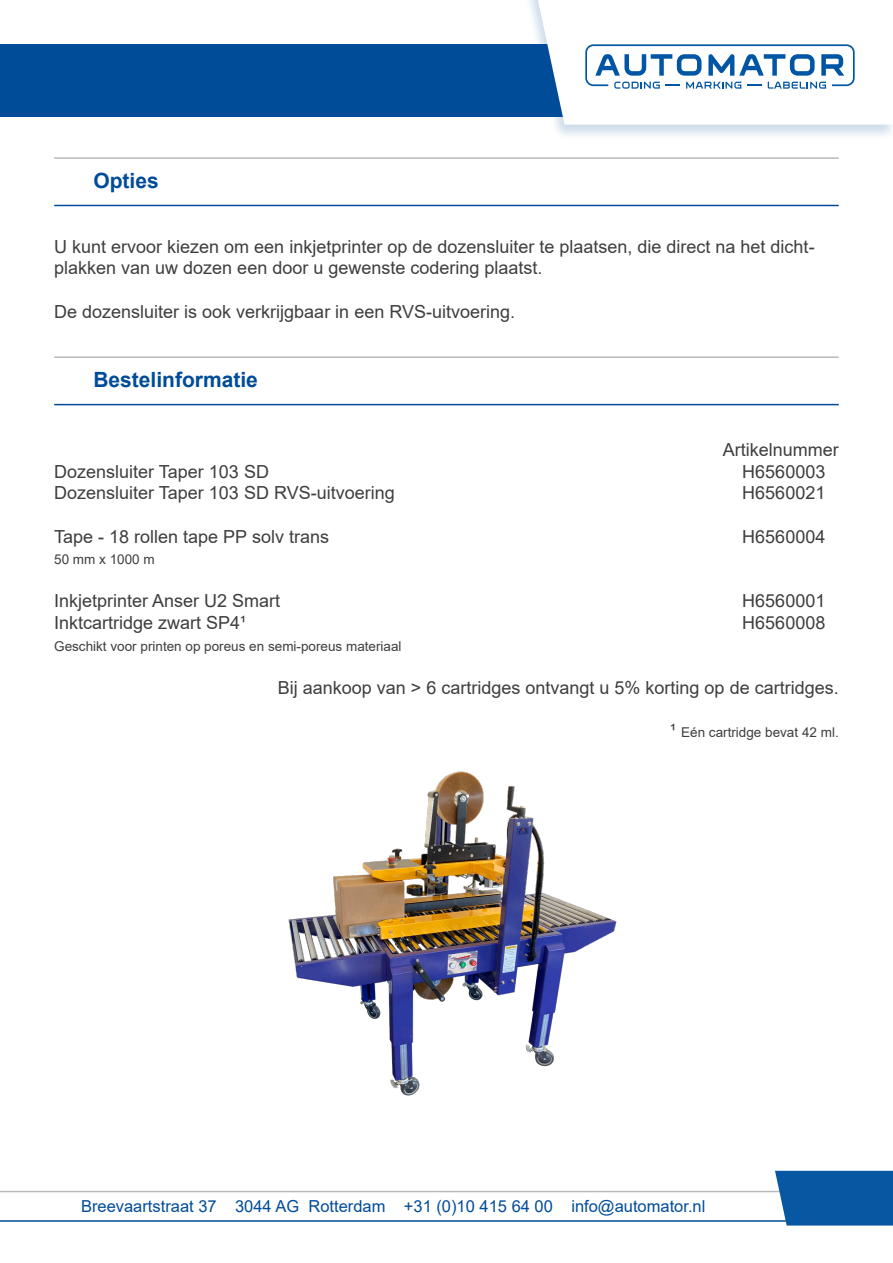
<style>
.page{position:relative;width:893px;height:1263px;background:#fff}
.page>*{position:absolute;margin:0;border:0;box-sizing:border-box;transform-origin:0 0}
.t1{font:700 21px "Arial";color:#004c98}
.Alinea{font:18px/21.6px "Arial";color:#3e3e3f}
.t2{font:16.5px "Arial";color:#004c98}
.Alinea-2{font:13.5px "Arial";color:#3e3e3f}
.s1{font-size:18px}
</style>
<div class="page">
<div style="left:0;top:45px;width:893px;height:72px;background:#004c98"></div>
<hr style="left:0;top:1220px;width:893px;height:2px;background:#004c98">
<hr style="left:0;top:1191px;width:893px;height:1px;background:#b8b9bc">
<div style="left:775px;top:1171px;width:118px;height:54px;background:#0757a2"></div>
<div style="left:523px;top:0;width:370px;height:141px;background:#004c98;opacity:.2"></div>
<svg style="left:534px;top:0;width:359px;height:125px"></svg>
<hr style="left:54px;top:157px;width:785px;height:2px;background:#b8b9bc">
<hr style="left:54px;top:205px;width:785px;height:1px;background:#004c98">
<img style="left:288px;top:771px;width:329px;height:325px">
<hr style="left:54px;top:356px;width:785px;height:2px;background:#b8b9bc">
<hr style="left:54px;top:404px;width:785px;height:1px;background:#004c98">
<p class="t1" style="left:93px;top:165px;width:67px">Opties</p>
<p class="Alinea" style="left:54px;top:236px;width:762px">U kunt ervoor kiezen om een inkjetprinter op de dozensluiter te plaatsen, die direct na het dicht&shy;plakken van uw dozen een door u gewenste codering plaatst.</p>
<p class="Alinea" style="left:54px;top:300px;width:462px">De dozensluiter is ook verkrijgbaar in een RVS-uitvoering.</p>
<p class="t1" style="left:93px;top:365px;width:166px">Bestelinformatie</p>
<p class="Alinea" style="left:723px;top:439px;width:118px">Artikelnummer</p>
<p class="Alinea" style="left:54px;top:461px;width:216px">Dozensluiter Taper 103 SD</p>
<p class="Alinea" style="left:742px;top:461px;width:85px">H6560003</p>
<p class="Alinea" style="left:54px;top:482px;width:342px">Dozensluiter Taper 103 SD RVS-uitvoering</p>
<p class="Alinea" style="left:742px;top:482px;width:85px">H6560021</p>
<p class="Alinea" style="left:54px;top:525px;width:276px">Tape - 18 rollen tape PP solv trans</p>
<p class="Alinea" style="left:742px;top:525px;width:85px">H6560004</p>
<p class="Alinea-2" style="left:54px;top:550px;width:102px">50 mm x 1000 m</p>
<p class="Alinea" style="left:54px;top:590px;width:228px">Inkjetprinter Anser U2 Smart</p>
<p class="Alinea" style="left:742px;top:590px;width:85px">H6560001</p>
<p class="Alinea" style="left:54px;top:612px;width:194px">Inktcartridge zwart SP4¹</p>
<p class="Alinea" style="left:742px;top:612px;width:85px">H6560008</p>
<p class="Alinea-2" style="left:54px;top:637px;width:349px">Geschikt voor printen op poreus en semi-poreus materiaal</p>
<p class="Alinea" style="left:278px;top:677px;width:562px">Bij aankoop van &gt; 6 cartridges ontvangt u 5% korting op de cartridges.</p>
<p class="Alinea-2" style="left:670px;top:723px;width:170px"><span class="s1">¹</span> Eén cartridge bevat 42 ml.</p>
<p class="t2" style="left:81px;top:1195px;width:626px">Breevaartstraat 37 3044 AG Rotterdam +31 (0)10 415 64 00 info@automator.nl</p>
</div>
